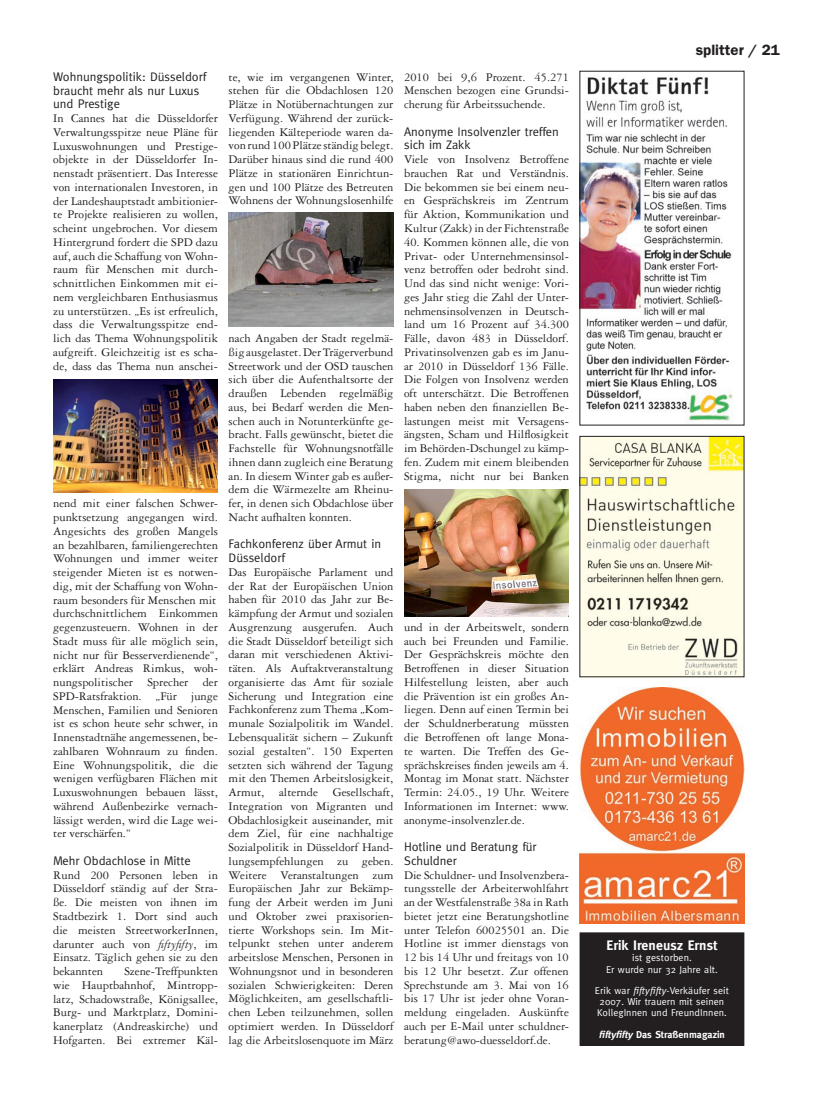
<style>
.page{position:relative;width:833px;height:1099px;background:#fff}
.page>*{position:absolute;margin:0;border:0;box-sizing:border-box;transform-origin:0 0}
.t1{font:600 15px "Franklin Gothic";color:#231f20}
.t2{font:700 13.75px "Meta";letter-spacing:.01em;color:#fff}
.t3{font:12.5px/13.8px "Garamond Three";color:#231f20;text-align:justify}
.t4{font:12.5px/13.8px "Meta";color:#231f20}
.t5{font:10px/11.2px "Meta";letter-spacing:.01em;color:#fff;text-align:center}
.t6{font:700 10px "Meta";letter-spacing:.01em;color:#fff}
.s1{font-style:italic}
</style>
<div class="page">
<img style="left:229px;top:213px;width:164px;height:113px">
<img style="left:404px;top:489px;width:165px;height:128px">
<img style="left:53px;top:379px;width:165px;height:114px">
<img style="left:581px;top:438px;width:161px;height:237px">
<img style="left:579px;top:687px;width:165px;height:236px">
<img style="left:581px;top:76px;width:152px;height:345px">
<div style="left:580px;top:933px;width:163px;height:112px;background:#231f20"></div>
<div style="left:579px;top:932px;width:165px;height:113px;border:1px solid #231f20"></div>
<p class="t4" style="left:53px;top:69px;width:155px">Wohnungspolitik: Düsseldorf braucht mehr als nur Luxus und Prestige</p>
<p class="t3" style="left:53px;top:111px;width:166px">In Cannes hat die Düsseldorfer Verwaltungsspitze neue Pläne für Luxuswohnungen und Prestige&shy;objekte in der Düsseldorfer In&shy;nenstadt präsentiert. Das Interesse von internationalen Investoren, in der Landeshauptstadt ambitionier&shy;te Projekte realisieren zu wollen, scheint ungebrochen. Vor diesem Hintergrund fordert die SPD dazu auf, auch die Schaffung von Wohn&shy;raum für Menschen mit durch&shy;schnittlichen Einkommen mit ei&shy;nem vergleichbaren Enthusiasmus zu unterstützen. „Es ist erfreulich, dass die Verwaltungsspitze end&shy;lich das Thema Wohnungspolitik aufgreift. Gleichzeitig ist es scha&shy;de, dass das Thema nun anschei-</p>
<p class="t3" style="left:53px;top:496px;width:166px;text-align:left">nend mit einer falschen Schwer&shy;punktsetzung angegangen wird.<br>Angesichts des großen Mangels an bezahlbaren, familiengerechten<br>Wohnungen und immer weiter steigender Mieten ist es notwen&shy;dig, mit der Schaffung von Wohn&shy;raum besonders für Menschen mit durchschnittlichem Einkommen gegenzusteuern. Wohnen in der<br>Stadt muss für alle möglich sein, nicht nur für Besserverdienende“, erklärt Andreas Rimkus, woh&shy;nungspolitischer Sprecher der<br>SPD-Ratsfraktion. „Für junge<br>Menschen, Familien und Senioren ist es schon heute sehr schwer, in<br>Innenstadtnähe angemessenen, be&shy;zahlbaren Wohnraum zu finden.<br>Eine Wohnungspolitik, die die wenigen verfügbaren Flächen mit<br>Luxuswohnungen bebauen lässt, während Außenbezirke vernach&shy;lässigt werden, wird die Lage wei&shy;ter verschärfen.“</p>
<p class="t4" style="left:53px;top:853px;width:139px">Mehr Obdachlose in Mitte</p>
<p class="t3" style="left:53px;top:868px;width:166px">Rund 200 Personen leben in Düsseldorf ständig auf der Stra&shy;ße. Die meisten von ihnen im Stadtbezirk 1. Dort sind auch die meisten StreetworkerInnen, darunter auch von <span class="s1">fiftyfifty</span>, im Einsatz. Täglich gehen sie zu den bekannten</p>
<p class="t3" style="left:53px;top:964px;width:166px;text-indent:71px">Szene-Treffpunkten wie Hauptbahnhof, Mintropp&shy;latz, Schadowstraße, Königsallee, Burg- und Marktplatz, Domini&shy;kanerplatz (Andreaskirche) und Hofgarten. Bei extremer Käl-</p>
<p class="t3" style="left:229px;top:70px;width:166px">te, wie im vergangenen Winter, stehen für die Obdachlosen 120<br>Plätze in Notübernachtungen zur Verfügung. Während der zurück&shy;liegenden Kälteperiode waren da&shy;von rund 100 Plätze ständig belegt.<br>Darüber hinaus sind die rund 400<br>Plätze in stationären Einrichtun&shy;gen und 100 Plätze des Betreuten Wohnens der Wohnungslosenhilfe</p>
<p class="t3" style="left:229px;top:331px;width:166px">nach Angaben der Stadt regelmä&shy;ßig ausgelastet. Der Trägerverbund Streetwork und der OSD tauschen sich über die Aufenthaltsorte der draußen Lebenden regelmäßig aus, bei Bedarf werden die Men&shy;schen auch in Notunterkünfte ge&shy;bracht. Falls gewünscht, bietet die Fachstelle für Wohnungsnotfälle ihnen dann zugleich eine Beratung an. In diesem Winter gab es außer&shy;dem die Wärmezelte am Rheinu&shy;fer, in denen sich Obdachlose über Nacht aufhalten konnten.</p>
<p class="t4" style="left:229px;top:537px;width:154px">Fachkonferenz über Armut in<br>Düsseldorf</p>
<p class="t3" style="left:229px;top:565px;width:166px">Das Europäische Parlament und der Rat der Europäischen Union haben für 2010 das Jahr zur Be&shy;kämpfung der Armut und sozialen Ausgrenzung ausgerufen. Auch die Stadt Düsseldorf beteiligt sich daran mit verschiedenen Aktivi&shy;täten. Als Auftaktveranstaltung organisierte das Amt für soziale Sicherung und Integration eine Fachkonferenz zum Thema „Kom&shy;munale Sozialpolitik im Wandel.<br>Lebensqualität sichern – Zukunft sozial gestalten“. 150 Experten setzten sich während der Tagung mit den Themen Arbeitslosigkeit, Armut, alternde Gesellschaft, Integration von Migranten und Obdachlosigkeit auseinander, mit dem Ziel, für eine nachhaltige Sozialpolitik in Düsseldorf Hand&shy;lungsempfehlungen zu geben.<br>Weitere Veranstaltungen zum Europäischen Jahr zur Bekämp&shy;fung der Arbeit werden im Juni und Oktober zwei praxisorien&shy;tierte Workshops sein. Im Mit&shy;telpunkt stehen unter anderem arbeitslose Menschen, Personen in Wohnungsnot und in besonderen sozialen Schwierigkeiten: Deren Möglichkeiten, am gesellschaftli&shy;chen Leben teilzunehmen, sollen optimiert werden. In Düsseldorf lag die Arbeitslosenquote im März</p>
<p class="t3" style="left:404px;top:70px;width:166px">2010 bei 9,6 Prozent. 45.271<br>Menschen bezogen eine Grundsi&shy;cherung für Arbeitssuchende.</p>
<p class="t4" style="left:404px;top:124px;width:156px">Anonyme Insolvenzler treffen sich im Zakk</p>
<p class="t3" style="left:404px;top:152px;width:166px">Viele von Insolvenz Betroffene brauchen Rat und Verständnis.<br>Die bekommen sie bei einem neu&shy;en Gesprächskreis im Zentrum für Aktion, Kommunikation und Kultur (Zakk) in der Fichtenstraße</p>
<p class="t3" style="left:404px;top:235px;width:166px">40. Kommen können alle, die von Privat- oder Unternehmensinsol&shy;venz betroffen oder bedroht sind.<br>Und das sind nicht wenige: Vori&shy;ges Jahr stieg die Zahl der Unter&shy;nehmensinsolvenzen in Deutsch&shy;land um 16 Prozent auf 34.300<br>Fälle, davon 483 in Düsseldorf.<br>Privatinsolvenzen gab es im Janu&shy;ar 2010 in Düsseldorf 136 Fälle.<br>Die Folgen von Insolvenz werden oft unterschätzt. Die Betroffenen haben neben den finanziellen Be&shy;lastungen meist mit Versagens&shy;ängsten, Scham und Hilflosigkeit im Behörden-Dschungel zu kämp&shy;fen. Zudem mit einem bleibenden Stigma, nicht nur bei Banken</p>
<p class="t3" style="left:404px;top:620px;width:166px">und in der Arbeitswelt, sondern auch bei Freunden und Familie.<br>Der Gesprächskreis möchte den Betroffenen in dieser Situation Hilfestellung leisten, aber auch die Prävention ist ein großes An&shy;liegen. Denn auf einen Termin bei der Schuldnerberatung müssten die Betroffenen oft lange Mona&shy;te warten. Die Treffen des Ge&shy;sprächskreises finden jeweils am 4.<br>Montag im Monat statt. Nächster Termin: 24.05., 19 Uhr. Weitere Informationen im Internet: www. anonyme-insolvenzler.de.</p>
<p class="t4" style="left:404px;top:839px;width:134px">Hotline und Beratung für<br>Schuldner</p>
<p class="t3" style="left:404px;top:867px;width:166px">Die Schuldner- und Insolvenzbera&shy;tungsstelle der Arbeiterwohlfahrt an der Westfalenstraße 38a in Rath bietet jetzt eine Beratungshotline unter Telefon 60025501 an. Die Hotline ist immer dienstags von 12 bis 14 Uhr und freitags von 10 bis 12 Uhr besetzt. Zur offenen Sprechstunde am 3. Mai von 16 bis 17 Uhr ist jeder ohne Voran&shy;meldung eingeladen. Auskünfte auch per E-Mail unter schuldner&shy;beratung@awo-duesseldorf.de.</p>
<p class="t1" style="left:696px;top:41px;width:86px">splitter / 21</p>
<p class="t2" style="left:606px;top:937px;width:112px">Erik Ireneusz Ernst</p>
<p class="t5" style="left:606px;top:952px;width:113px">ist gestorben.<br>Er wurde nur 32 Jahre alt.</p>
<p class="t5" style="left:595px;top:984px;width:135px;text-align:left">Erik war <span class="s1">fiftyfifty</span>-Verkäufer seit<br>2007. Wir trauern mit seinen<br>KollegInnen und FreundInnen.</p>
<p class="t6" style="left:599px;top:1028px;width:127px"><span class="s1">fiftyfifty</span> Das Straßenmagazin</p>
</div>
